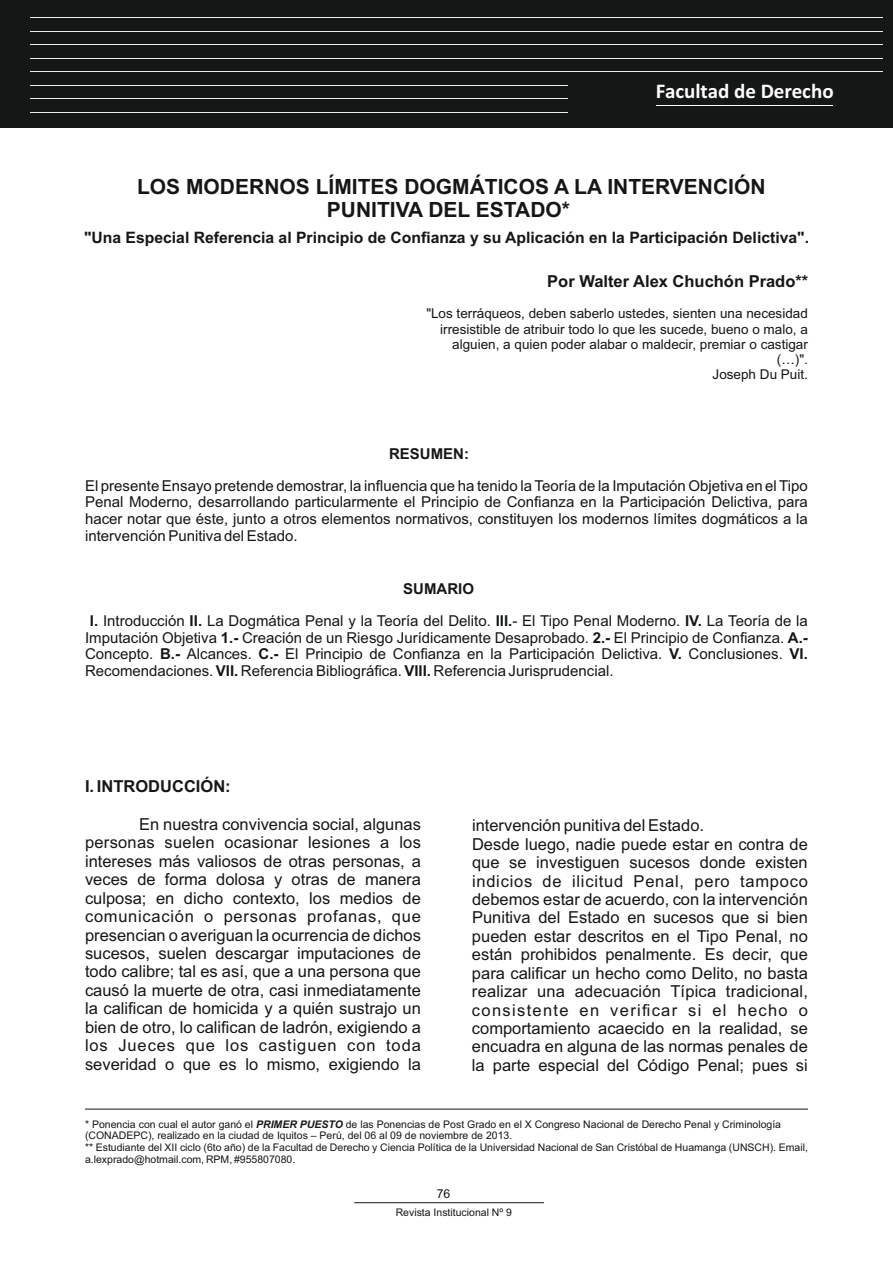
<style>
.page{position:relative;width:893px;height:1263px;background:#fff}
.page>*{position:absolute;margin:0;border:0;box-sizing:border-box;transform-origin:0 0}
.t1{font:700 21px/23.4px "Arial";color:#151616;text-align:center}
.t2{font:700 21px "Calibri";color:#fff}
.t3{font:16.5px/18.5px "Arial";color:#151616;text-align:justify}
.t4{font:700 16.5px "Arial";color:#151616}
.t5{font:700 15.75px "Arial";color:#151616}
.t6{font:15px/16.8px "Arial";color:#151616;text-align:justify}
.t7{font:700 15px "Arial";color:#151616}
.t8{font:13.5px/15.1px "Arial";color:#151616;text-align:right}
.t9{font:12.3px "Arial";color:#151616}
.t10{font:10.5px/11.7px "Arial";color:#151616}
.s1{font-weight:700}
.s2{font-weight:700;font-style:italic}
</style>
<div class="page">
<hr style="left:354px;top:1202px;width:190px;height:1px;background:#151616">
<hr style="left:85px;top:1109px;width:723px;height:1px;background:#151616">
<div style="left:0;top:0;width:893px;height:128px;background:#151616"></div>
<hr style="left:30px;top:17px;width:852px;height:1px;background:#eceded">
<hr style="left:30px;top:31px;width:852px;height:1px;background:#eceded">
<hr style="left:30px;top:44px;width:852px;height:1px;background:#eceded">
<hr style="left:30px;top:58px;width:852px;height:1px;background:#eceded">
<hr style="left:30px;top:71px;width:852px;height:1px;background:#eceded">
<hr style="left:30px;top:85px;width:852px;height:1px;background:#eceded">
<hr style="left:30px;top:98px;width:852px;height:1px;background:#eceded">
<hr style="left:30px;top:112px;width:852px;height:1px;background:#eceded">
<div style="left:568px;top:77px;width:314px;height:51px;background:#151616"></div>
<hr style="left:657px;top:105px;width:176px;height:1px;background:#fff">
<p class="t2" style="left:656px;top:82px;width:179px">Facultad de Derecho</p>
<p class="t1" style="left:137px;top:177px;width:630px">LOS MODERNOS LÍMITES DOGMÁTICOS A LA INTERVENCIÓN<br>PUNITIVA DEL ESTADO*</p>
<p class="t5" style="left:84px;top:232px;width:726px">"Una Especial Referencia al Principio de Confianza y su Aplicación en la Participación Delictiva".</p>
<p class="t4" style="left:547px;top:275px;width:262px">Por Walter Alex Chuchón Prado**</p>
<p class="t8" style="left:426px;top:307px;width:383px">"Los terráqueos, deben saberlo ustedes, sienten una necesidad irresistible de atribuir todo lo que les sucede, bueno o malo, a alguien, a quien poder alabar o maldecir, premiar o castigar (…)".<br>Joseph Du Puit.</p>
<p class="t7" style="left:389px;top:448px;width:81px">RESUMEN:</p>
<p class="t6" style="left:85px;top:478px;width:724px">El presente Ensayo pretende demostrar, la influencia que ha tenido la Teoría de la Imputación Objetiva en el Tipo Penal Moderno, desarrollando particularmente el Principio de Confianza en la Participación Delictiva, para hacer notar que éste, junto a otros elementos normativos, constituyen los modernos límites dogmáticos a la intervención Punitiva del Estado.</p>
<p class="t7" style="left:403px;top:583px;width:72px">SUMARIO</p>
<p class="t6" style="left:85px;top:614px;width:724px;text-indent:5px"><span class="s1">I.</span> Introducción <span class="s1">II.</span> La Dogmática Penal y la Teoría del Delito. <span class="s1">III.</span>- El Tipo Penal Moderno. <span class="s1">IV.</span> La Teoría de la Imputación Objetiva <span class="s1">1.-</span> Creación de un Riesgo Jurídicamente Desaprobado. <span class="s1">2.-</span> El Principio de Confianza. <span class="s1">A.- </span>Concepto. <span class="s1">B.-</span> Alcances. <span class="s1">C.-</span> El Principio de Confianza en la Participación Delictiva. <span class="s1">V.</span> Conclusiones. <span class="s1">VI.<br></span>Recomendaciones. <span class="s1">VII.</span> Referencia Bibliográfica. <span class="s1">VIII.</span> Referencia Jurisprudencial.</p>
<p class="t4" style="left:85px;top:780px;width:147px">I. INTRODUCCIÓN:</p>
<p class="t3" style="left:85px;top:816px;width:337px;text-indent:54px">En nuestra convivencia social, algunas personas suelen ocasionar lesiones a los intereses más valiosos de otras personas, a veces de forma dolosa y otras de manera culposa; en dicho contexto, los medios de comunicación o personas profanas, que presencian o averiguan la ocurrencia de dichos sucesos, suelen descargar imputaciones de todo calibre; tal es así, que a una persona que causó la muerte de otra, casi inmediatamente la califican de homicida y a quién sustrajo un bien de otro, lo califican de ladrón, exigiendo a los Jueces que los castiguen con toda severidad o que es lo mismo, exigiendo la</p>
<p class="t3" style="left:472px;top:818px;width:337px;text-align:left">intervención punitiva del Estado.<br>Desde luego, nadie puede estar en contra de que se investiguen sucesos donde existen indicios de ilicitud Penal, pero tampoco debemos estar de acuerdo, con la intervención Punitiva del Estado en sucesos que si bien pueden estar descritos en el Tipo Penal, no están prohibidos penalmente. Es decir, que para calificar un hecho como Delito, no basta realizar una adecuación Típica tradicional, consistente en verificar si el hecho o comportamiento acaecido en la realidad, se encuadra en alguna de las normas penales de la parte especial del Código Penal; pues si</p>
<p class="t10" style="left:85px;top:1119px;width:724px">* Ponencia con cual el autor ganó el <span class="s2">PRIMER PUESTO</span> de las Ponencias de Post Grado en el X Congreso Nacional de Derecho Penal y Criminología (CONADEPC), realizado en la ciudad de Iquitos – Perú, del 06 al 09 de noviembre de 2013.<br>** Estudiante del XII ciclo (6to año) de la Facultad de Derecho y Ciencia Política de la Universidad Nacional de San Cristóbal de Huamanga (UNSCH). Email, a.lexprado@hotmail.com, RPM, #955807080.</p>
<p class="t9" style="left:437px;top:1189px;width:15px">76</p>
<p class="t10" style="left:396px;top:1207px;width:118px">Revista Institucional Nº 9</p>
</div>
